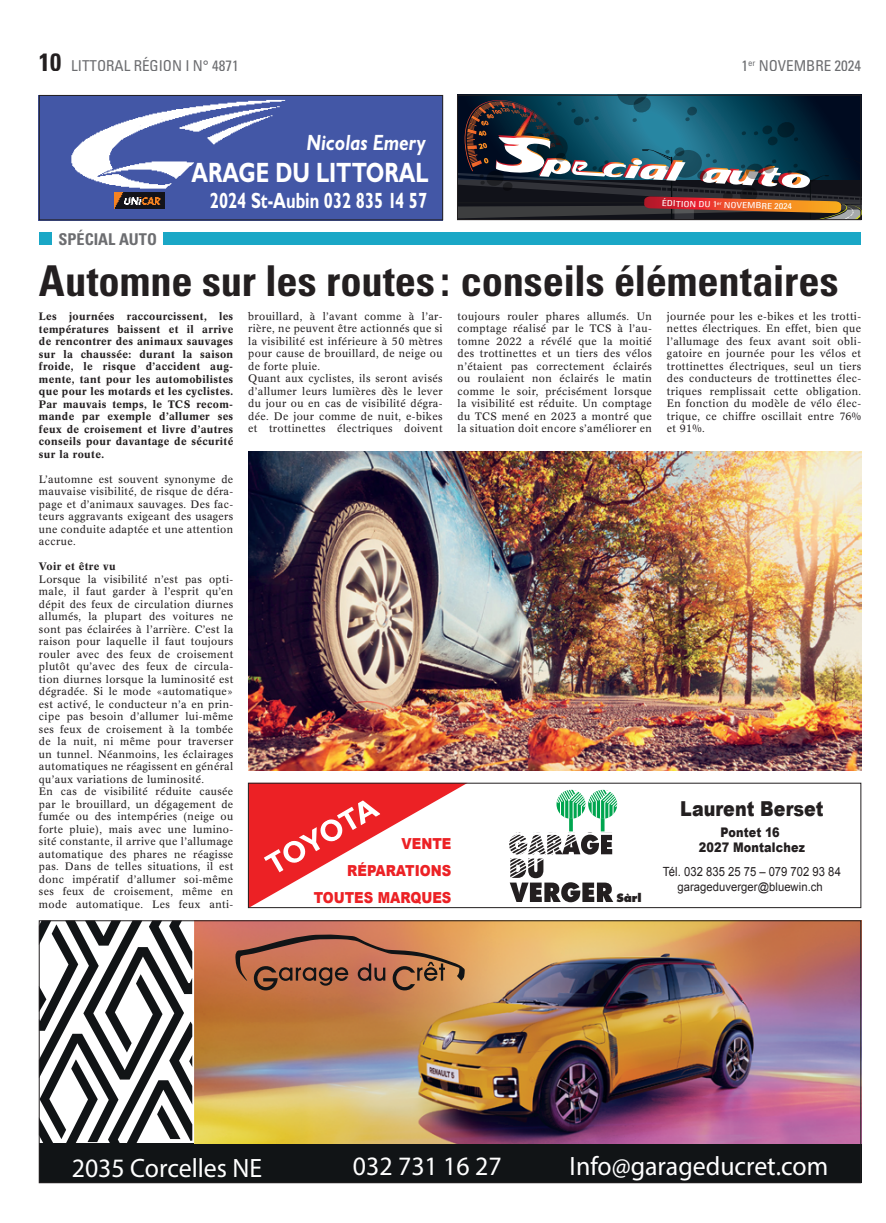
<style>
.page{position:relative;width:886px;height:1223px;background:#fff}
.page>*{position:absolute;margin:0;border:0;box-sizing:border-box;transform-origin:0 0}
.t1{font:700 condensed 42.5px "Univers";letter-spacing:-.005em;color:#231f20}
.t2{font:700 28px "Gill Sans";color:#fff;scale:.76 1}
.t3{font:26.62px "Myriad Pro";color:#fff}
.t4{font:700 22.12px "Gill Sans";color:#fff;scale:.75 1}
.t5{font:italic 700 22.12px "Gill Sans";color:#fff;scale:.85 1}
.t6{font:900 20.62px "Arial";color:#231f20;scale:.85 1}
.t7{font:700 condensed 16.25px "Univers";color:#6c6d70}
.t8{font:900 15.12px/27px "Arial";color:#ec2125;text-align:right;scale:.87 1}
.t9{font:condensed 15px "Univers";color:#6c6d70}
.t10{font:900 13.25px/15px "Arial";letter-spacing:.01em;color:#231f20;text-align:center;scale:.85 1}
.t11{font:12.62px "Arial";letter-spacing:.005em;color:#231f20;scale:.89 1}
.t12{font:11.88px "Arial";letter-spacing:.005em;color:#231f20;scale:.95 1}
.t13{font:800 11.25px "Futura";color:#231f20}
.t14{font:10.62px/12.5px "Concorde BE";letter-spacing:.035em;color:#231f20;text-align:justify}
.t15{font:500 10.62px/12.5px "Concorde BE";letter-spacing:.035em;color:#231f20;text-align:justify}
.t16{font:condensed 8.38px "Univers";color:#fff;scale:1.19 1}
.s1{font-weight:700;font-size:25px;color:#231f20}
</style>
<div class="page">
<svg style="left:457px;top:97px;width:404px;height:124px;background:#364952"></svg>
<div style="left:457px;top:95px;width:404px;height:125px;border:1px solid #231f20"></div>
<div style="left:39px;top:232px;width:12px;height:13px;background:#1aa7c6"></div>
<div style="left:164px;top:232px;width:697px;height:12px;background:#1aa7c6"></div>
<img style="left:248px;top:451px;width:613px;height:319px">
<img style="left:41px;top:97px;width:400px;height:121px">
<img style="left:114px;top:193px;width:50px;height:15px">
<div style="left:39px;top:95px;width:404px;height:125px;border:1px solid #231f20"></div>
<div style="left:39px;top:1143px;width:822px;height:40px;background:#111416"></div>
<svg style="left:41px;top:922px;width:151px;height:221px"></svg>
<img style="left:195px;top:922px;width:664px;height:221px">
<svg style="left:235px;top:934px;width:230px;height:56px;background:#ad6b4c"></svg>
<div style="left:39px;top:920px;width:822px;height:263px;border:1px solid #231f20"></div>
<svg style="left:250px;top:785px;width:214px;height:121px"></svg>
<svg style="left:509px;top:789px;width:109px;height:113px"></svg>
<div style="left:248px;top:783px;width:613px;height:125px;border:1px solid #231f20"></div>
<h3 class="t9" style="left:39px;top:56px;width:201px"><span class="s1">10</span> LITTORAL RÉGION I N° 4871</h3>
<h3 class="t9" style="left:741px;top:56px;width:121px">1<sup>er</sup> NOVEMBRE 2024</h3>
<h3 class="t5" style="left:306px;top:130px;width:142px">Nicolas Emery</h3>
<h3 class="t4" style="left:210px;top:188px;width:291px">2024 St-Aubin 032 835 14 57</h3>
<h2 class="t2" style="left:191px;top:155px;width:314px">ARAGE DU LITTORAL</h2>
<p class="t16" style="left:662px;top:198px;width:111px;rotate:1deg">ÉDITION DU 1<sup>er</sup> NOVEMBRE 2024</p>
<h3 class="t7" style="left:58px;top:229px;width:100px">SPÉCIAL AUTO</h3>
<h1 class="t1" style="left:39px;top:254px;width:801px">Automne sur les routes : conseils élémentaires</h1>
<p class="t15" style="left:39px;top:310px;width:196px">Les journées raccourcissent, les températures baissent et il arrive de rencontrer des animaux sauvages sur la chaussée: durant la saison froide, le risque d’accident aug&shy;mente, tant pour les automobilistes que pour les motards et les cyclistes.<br>Par mauvais temps, le TCS recom&shy;mande par exemple d’allumer ses feux de croisement et livre d’autres conseils pour davantage de sécurité sur la route.</p>
<p class="t14" style="left:39px;top:473px;width:196px">L’automne est souvent synonyme de mauvaise visibilité, de risque de déra&shy;page et d’animaux sauvages. Des fac&shy;teurs aggravants exigeant des usagers une conduite adaptée et une attention accrue.</p>
<p class="t15" style="left:39px;top:560px;width:78px">Voir et être vu</p>
<p class="t14" style="left:39px;top:573px;width:196px;text-align:left">Lorsque la visibilité n’est pas opti&shy;male, il faut garder à l’esprit qu’en dépit des feux de circulation diurnes allumés, la plupart des voitures ne sont pas éclairées à l’arrière. C’est la raison pour laquelle il faut toujours rouler avec des feux de croisement plutôt qu’avec des feux de circula&shy;tion diurnes lorsque la luminosité est dégradée. Si le mode «automatique» est activé, le conducteur n’a en prin&shy;cipe pas besoin d’allumer lui-même ses feux de croisement à la tombée de la nuit, ni même pour traverser un tunnel. Néanmoins, les éclairages automatiques ne réagissent en général qu’aux variations de luminosité.<br>En cas de visibilité réduite causée par le brouillard, un dégagement de fumée ou des intempéries (neige ou forte pluie), mais avec une lumino&shy;sité constante, il arrive que l’allumage automatique des phares ne réagisse pas. Dans de telles situations, il est donc impératif d’allumer soi-même ses feux de croisement, même en mode automatique. Les feux anti-</p>
<p class="t14" style="left:248px;top:310px;width:196px;text-align:left">brouillard, à l’avant comme à l’ar&shy;rière, ne peuvent être actionnés que si la visibilité est inférieure à 50 mètres pour cause de brouillard, de neige ou de forte pluie.<br>Quant aux cyclistes, ils seront avisés d’allumer leurs lumières dès le lever du jour ou en cas de visibilité dégra&shy;dée. De jour comme de nuit, e-bikes et trottinettes électriques doivent</p>
<p class="t14" style="left:457px;top:310px;width:196px">toujours rouler phares allumés. Un comptage réalisé par le TCS à l’au&shy;tomne 2022 a révélé que la moitié des trottinettes et un tiers des vélos n’étaient pas correctement éclairés ou roulaient non éclairés le matin comme le soir, précisément lorsque la visibilité est réduite. Un comptage du TCS mené en 2023 a montré que la situation doit encore s’améliorer en</p>
<p class="t14" style="left:667px;top:310px;width:196px">journée pour les e-bikes et les trotti&shy;nettes électriques. En effet, bien que l’allumage des feux avant soit obli&shy;gatoire en journée pour les vélos et trottinettes électriques, seul un tiers des conducteurs de trottinettes élec&shy;triques remplissait cette obligation.<br>En fonction du modèle de vélo élec&shy;trique, ce chiffre oscillait entre 76% et 91%.</p>
<h3 class="t8" style="left:314px;top:830px;width:160px">VENTE<br>RÉPARATIONS<br>TOUTES MARQUES</h3>
<p class="t13" style="left:616px;top:890px;width:27px">Sàrl</p>
<h3 class="t6" style="left:680px;top:797px;width:170px">Laurent Berset</h3>
<p class="t10" style="left:699px;top:825px;width:126px">Pontet 16<br>2027 Montalchez</p>
<p class="t11" style="left:663px;top:862px;width:202px">Tél. 032 835 25 75 – 079 702 93 84</p>
<p class="t12" style="left:677px;top:878px;width:155px">garageduverger@bluewin.ch</p>
<h3 class="t3" style="left:72px;top:1151px;width:192px">2035 Corcelles NE</h3>
<h3 class="t3" style="left:353px;top:1149px;width:150px">032 731 16 27</h3>
<h3 class="t3" style="left:569px;top:1149px;width:260px">Info@garageducret.com</h3>
</div>
